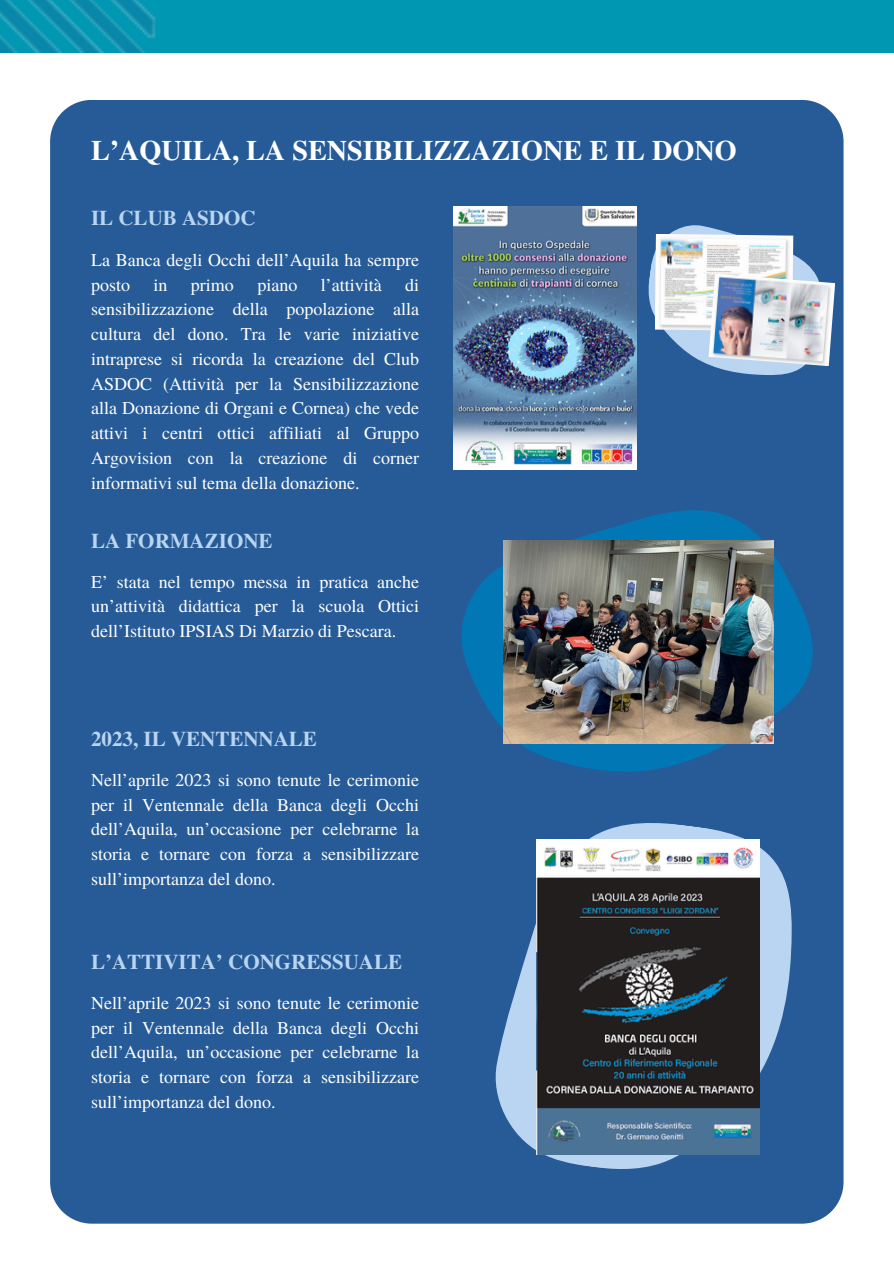
<style>
.page{position:relative;width:894px;height:1264px;background:#fff}
.page>*{position:absolute;margin:0;border:0;box-sizing:border-box;transform-origin:0 0}
.t1{font:700 28.2px "Te X Gyre Termes";color:#fff}
.t2{font:700 21px "Te X Gyre Termes";color:#b9d5f1}
.t3{font:18px/24.8px "Te X Gyre Termes";color:#fff;text-align:justify}
</style>
<div class="page">
<div style="left:0;top:0;width:893px;height:53px;background:#0097b2"></div>
<img style="left:0;top:0;width:156px;height:53px">
<div style="left:50px;top:100px;width:793px;height:1123px;background:#265b97"></div>
<svg style="left:637px;top:219px;width:195px;height:165px;background:#4171a7"></svg>
<img style="left:654px;top:234px;width:139px;height:97px">
<img style="left:453px;top:206px;width:183px;height:246px">
<img style="left:708px;top:274px;width:126px;height:92px">
<svg style="left:431px;top:452px;width:412px;height:383px;background:#26649e"></svg>
<img style="left:503px;top:541px;width:270px;height:202px">
<svg style="left:483px;top:805px;width:326px;height:384px;background:#4c7bae"></svg>
<img style="left:537px;top:839px;width:222px;height:315px">
<p class="t1" style="left:91px;top:128px;width:647px">L’AQUILA, LA SENSIBILIZZAZIONE E IL DONO</p>
<h2 class="t2" style="left:91px;top:202px;width:166px">IL CLUB ASDOC</h2>
<h2 class="t3" style="left:91px;top:246px;width:329px">La Banca degli Occhi dell’Aquila ha sempre posto</h2>
<h2 class="t3" style="left:91px;top:271px;width:329px;text-indent:314px">di sensibilizzazione della popolazione alla cultura del dono. Tra le varie iniziative intraprese si ricorda la creazione del Club ASDOC (Attività per la Sensibilizzazione alla Donazione di Organi e Cornea) che vede attivi i centri ottici affiliati al Gruppo Argovision con la creazione di corner informativi sul tema della donazione.</h2>
<h2 class="t3" style="left:153px;top:271px;width:16px">in</h2>
<h2 class="t3" style="left:191px;top:271px;width:45px">primo</h2>
<h2 class="t3" style="left:257px;top:271px;width:41px">piano</h2>
<h2 class="t3" style="left:321px;top:271px;width:63px">l’attività</h2>
<p class="t2" style="left:91px;top:524px;width:183px">LA FORMAZIONE</p>
<p class="t3" style="left:91px;top:568px;width:329px">E’ stata nel tempo messa in pratica anche un’attività didattica per la scuola Ottici dell’Istituto IPSIAS Di Marzio di Pescara.</p>
<p class="t2" style="left:91px;top:722px;width:227px">2023, IL VENTENNALE</p>
<p class="t3" style="left:91px;top:766px;width:329px">Nell’aprile 2023 si sono tenute le cerimonie per il Ventennale della Banca degli Occhi dell’Aquila, un’occasione per celebrarne la storia e tornare con forza a sensibilizzare sull’importanza del dono.</p>
<p class="t2" style="left:91px;top:945px;width:312px">L’ATTIVITA’ CONGRESSUALE</p>
<p class="t3" style="left:91px;top:989px;width:329px">Nell’aprile 2023 si sono tenute le cerimonie per il Ventennale della Banca degli Occhi dell’Aquila, un’occasione per celebrarne la storia e tornare con forza a sensibilizzare sull’importanza del dono.</p>
</div>
